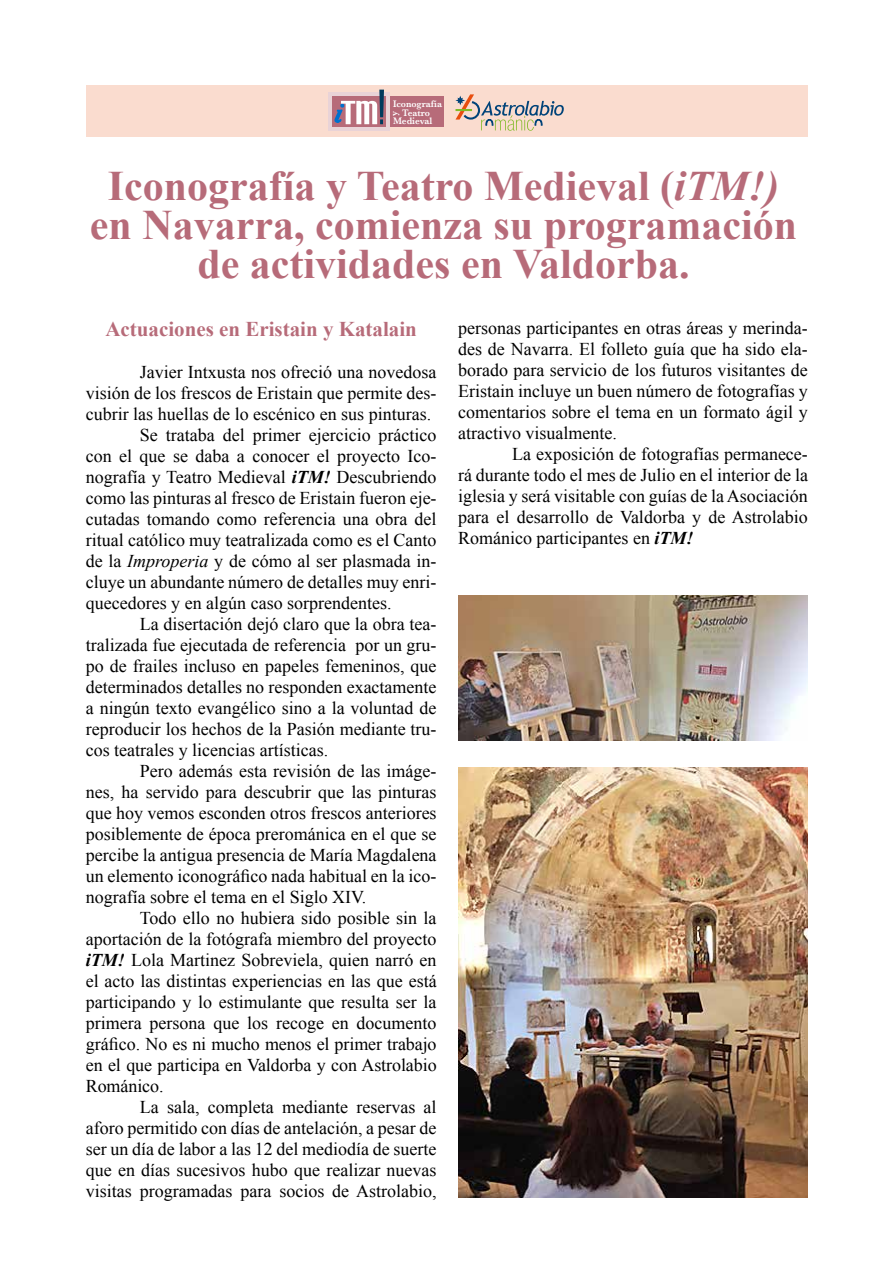
<style>
.page{position:relative;width:893px;height:1263px;background:#fff}
.page>*{position:absolute;margin:0;border:0;box-sizing:border-box;transform-origin:0 0}
.t1{font:700 42px/39px "Times New Roman";color:#b76b79;text-align:center}
.t2{font:700 21px "Times New Roman";color:#b76b79}
.t3{font:18px/21px "Times New Roman";color:#000;text-align:justify}
.t4{font:600 9.75px "Baskerville";color:#fff;scale:.94 1}
.s1{font-style:italic}
.s2{font-weight:700;font-style:italic}
</style>
<div class="page">
<div style="left:86px;top:86px;width:722px;height:51px;background:#fadccf"></div>
<div style="left:388px;top:96px;width:56px;height:31px;background:#b76b79"></div>
<div style="left:328px;top:92px;width:62px;height:39px;background:#e9d3d7"></div>
<svg style="left:332px;top:96px;width:54px;height:31px"></svg>
<svg style="left:333px;top:90px;width:51px;height:34px"></svg>
<svg style="left:455px;top:94px;width:109px;height:37px"></svg>
<img style="left:458px;top:768px;width:350px;height:429px">
<img style="left:458px;top:596px;width:350px;height:144px">
<p class="t4" style="left:393px;top:97px;width:54px">Iconografía</p>
<p class="t4" style="left:402px;top:106px;width:31px">Teatro</p>
<p class="t4" style="left:393px;top:114px;width:43px">Medieval</p>
<p class="t4" style="left:387px;top:116px;width:7px;rotate:-90deg">y</p>
<h1 class="t1" style="left:90px;top:165px;width:709px">Iconografía y Teatro Medieval (<span class="s1">iTM!) </span>en Navarra, comienza su programación de actividades en Valdorba.</h1>
<p class="t2" style="left:105px;top:314px;width:313px">Actuaciones en Eristain y Katalain</p>
<p class="t3" style="left:140px;top:361px;width:298px">Javier Intxusta nos ofreció una novedosa</p>
<p class="t3" style="left:86px;top:382px;width:352px">visión de los frescos de Eristain que permite des-</p>
<p class="t3" style="left:86px;top:403px;width:347px">cubrir las huellas de lo escénico en sus pinturas.</p>
<p class="t3" style="left:140px;top:424px;width:298px">Se trataba del primer ejercicio práctico</p>
<p class="t3" style="left:86px;top:445px;width:352px">con el que se daba a conocer el proyecto Ico-</p>
<p class="t3" style="left:86px;top:466px;width:352px">nografía y Teatro Medieval <span class="s2">iTM!</span> Descubriendo</p>
<p class="t3" style="left:86px;top:487px;width:352px">como las pinturas al fresco de Eristain fueron eje-</p>
<p class="t3" style="left:86px;top:508px;width:352px">cutadas tomando como referencia una obra del</p>
<p class="t3" style="left:86px;top:529px;width:352px">ritual católico muy teatralizada como es el Canto</p>
<p class="t3" style="left:86px;top:550px;width:352px">de la <span class="s1">Improperia</span> y de cómo al ser plasmada in-</p>
<p class="t3" style="left:86px;top:571px;width:352px">cluye un abundante número de detalles muy enri-</p>
<p class="t3" style="left:86px;top:592px;width:307px">quecedores y en algún caso sorprendentes.</p>
<p class="t3" style="left:140px;top:613px;width:298px">La disertación dejó claro que la obra tea-</p>
<p class="t3" style="left:86px;top:634px;width:352px">tralizada fue ejecutada de referencia por un gru-</p>
<p class="t3" style="left:86px;top:655px;width:352px">po de frailes incluso en papeles femeninos, que</p>
<p class="t3" style="left:86px;top:676px;width:352px">determinados detalles no responden exactamente</p>
<p class="t3" style="left:86px;top:697px;width:352px">a ningún texto evangélico sino a la voluntad de</p>
<p class="t3" style="left:86px;top:718px;width:352px">reproducir los hechos de la Pasión mediante tru-</p>
<p class="t3" style="left:86px;top:739px;width:244px">cos teatrales y licencias artísticas.</p>
<p class="t3" style="left:140px;top:760px;width:298px">Pero además esta revisión de las imáge-</p>
<p class="t3" style="left:86px;top:781px;width:352px">nes, ha servido para descubrir que las pinturas</p>
<p class="t3" style="left:86px;top:802px;width:352px">que hoy vemos esconden otros frescos anteriores</p>
<p class="t3" style="left:86px;top:823px;width:352px">posiblemente de época prerománica en el que se</p>
<p class="t3" style="left:86px;top:844px;width:352px">percibe la antigua presencia de María Magdalena</p>
<p class="t3" style="left:86px;top:865px;width:352px">un elemento iconográfico nada habitual en la ico-</p>
<p class="t3" style="left:86px;top:886px;width:282px">nografía sobre el tema en el Siglo XIV.</p>
<p class="t3" style="left:140px;top:907px;width:298px">Todo ello no hubiera sido posible sin la</p>
<p class="t3" style="left:86px;top:928px;width:352px">aportación de la fotógrafa miembro del proyecto</p>
<p class="t3" style="left:86px;top:949px;width:352px"><span class="s2">iTM!</span> Lola Martinez Sobreviela, quien narró en</p>
<p class="t3" style="left:86px;top:970px;width:352px">el acto las distintas experiencias en las que está</p>
<p class="t3" style="left:86px;top:991px;width:352px">participando y lo estimulante que resulta ser la</p>
<p class="t3" style="left:86px;top:1012px;width:352px">primera persona que los recoge en documento</p>
<p class="t3" style="left:86px;top:1033px;width:352px">gráfico. No es ni mucho menos el primer trabajo</p>
<p class="t3" style="left:86px;top:1054px;width:352px">en el que participa en Valdorba y con Astrolabio</p>
<p class="t3" style="left:86px;top:1075px;width:79px">Románico.</p>
<p class="t3" style="left:140px;top:1096px;width:298px">La sala, completa mediante reservas al</p>
<p class="t3" style="left:86px;top:1117px;width:352px">aforo permitido con días de antelación, a pesar de</p>
<p class="t3" style="left:86px;top:1138px;width:352px">ser un día de labor a las 12 del mediodía de suerte</p>
<p class="t3" style="left:86px;top:1159px;width:352px">que en días sucesivos hubo que realizar nuevas</p>
<p class="t3" style="left:86px;top:1180px;width:352px">visitas programadas para socios de Astrolabio,</p>
<p class="t3" style="left:458px;top:317px;width:351px">personas participantes en otras áreas y merinda&shy;des de Navarra. El folleto guía que ha sido ela&shy;borado para servicio de los futuros visitantes de Eristain incluye un buen número de fotografías y comentarios sobre el tema en un formato ágil y atractivo visualmente.</p>
<p class="t3" style="left:458px;top:443px;width:351px;text-indent:54px">La exposición de fotografías permanece&shy;rá durante todo el mes de Julio en el interior de la iglesia y será visitable con guías de la Asociación para el desarrollo de Valdorba y de Astrolabio Románico participantes en <span class="s2">iTM!</span></p>
</div>
